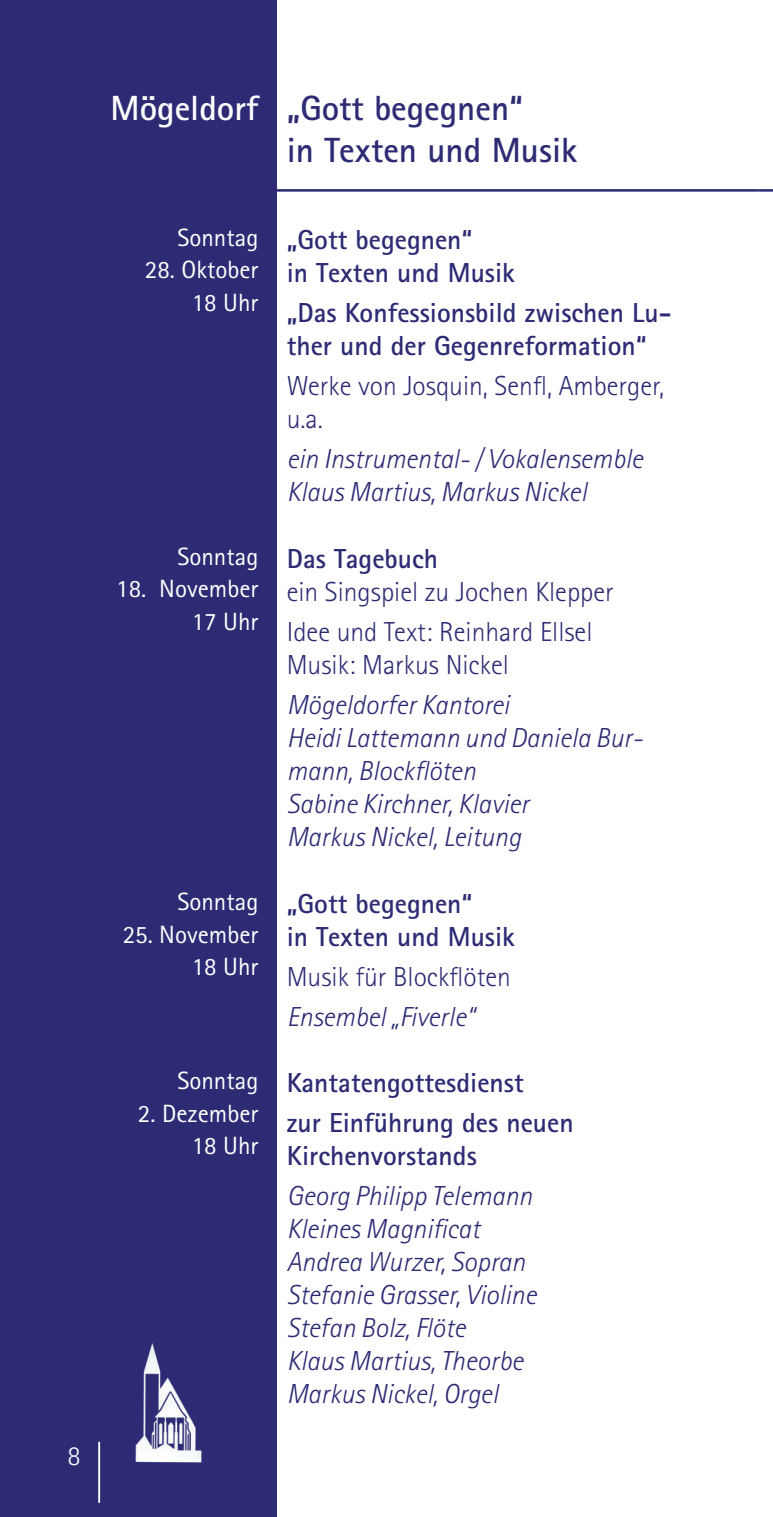
<style>
.page{position:relative;width:773px;height:1517px;background:#fff}
.page>*{position:absolute;margin:0;border:0;box-sizing:border-box;transform-origin:0 0}
.t1{font:700 35px/42px "Rotis Sans Serif";color:#2d2b74}
.t2{font:italic 300 27.5px/33px "Rotis Sans Serif";color:#2d2b74}
.t3{font:700 27.5px/33px "Rotis Sans Serif";color:#2d2b74}
.t4{font:300 27.5px/33px "Rotis Sans Serif";color:#2d2b74}
.t5{font:300 27.5px "Rotis Sans Serif";color:#fff}
.t6{font:25px/32.5px "Rotis Sans Serif";color:#fff;text-align:right}
.s1{color:#fff}
</style>
<div class="page">
<div style="left:0;top:0;width:276px;height:1517px;background:#2d2b74"></div>
<hr style="left:98px;top:1441px;width:2px;height:61px;background:#fff">
<hr style="left:274px;top:189px;width:484px;height:3px;background:#2d2b74">
<hr style="left:758px;top:189px;width:14px;height:3px;background:#2d2b74">
<img style="left:135px;top:1343px;width:67px;height:120px">
<p class="t5" style="left:67px;top:1440px;width:15px">8</p>
<p class="t1" style="left:287px;top:86px;width:292px;text-indent:-176px"><span class="s1">Mögeldorf</span> „Gott begegnen“<br>in Texten und Musik</p>
<p class="t6" style="left:177px;top:221px;width:82px">Sonntag</p>
<p class="t6" style="left:145px;top:253px;width:115px">28. Oktober<br>18 Uhr</p>
<p class="t3" style="left:287px;top:222px;width:230px">„Gott begegnen“<br>in Texten und Musik</p>
<p class="t3" style="left:287px;top:295px;width:386px">„Das Konfessionsbild zwischen Lu&shy;ther und der Gegenreformation“</p>
<p class="t4" style="left:287px;top:369px;width:379px">Werke von Josquin, Senfl, Amberger, u.a.</p>
<p class="t2" style="left:287px;top:442px;width:357px">ein Instrumental- / Vokalensemble<br>Klaus Martius, Markus Nickel</p>
<p class="t6" style="left:177px;top:540px;width:82px">Sonntag</p>
<p class="t6" style="left:116px;top:572px;width:144px">18. November<br>17 Uhr</p>
<p class="t3" style="left:287px;top:541px;width:153px">Das Tagebuch</p>
<p class="t4" style="left:287px;top:571px;width:328px;line-height:40px">ein Singspiel zu Jochen Klepper<br>Idee und Text: Reinhard Ellsel</p>
<p class="t4" style="left:287px;top:648px;width:223px">Musik: Markus Nickel</p>
<p class="t2" style="left:287px;top:688px;width:357px">Mögeldorfer Kantorei<br>Heidi Lattemann und Daniela Bur&shy;mann, Blockflöten<br>Sabine Kirchner, Klavier<br>Markus Nickel, Leitung</p>
<p class="t6" style="left:177px;top:885px;width:82px">Sonntag</p>
<p class="t6" style="left:123px;top:918px;width:137px">25. November<br>18 Uhr</p>
<p class="t3" style="left:287px;top:887px;width:230px">„Gott begegnen“<br>in Texten und Musik</p>
<p class="t4" style="left:287px;top:960px;width:226px">Musik für Blockflöten</p>
<p class="t2" style="left:287px;top:1001px;width:189px">Ensembel „Fiverle“</p>
<p class="t6" style="left:177px;top:1064px;width:82px">Sonntag</p>
<p class="t6" style="left:138px;top:1097px;width:122px">2. Dezember<br>18 Uhr</p>
<p class="t3" style="left:287px;top:1062px;width:288px;line-height:40px">Kantatengottesdienst<br>zur Einführung des neuen</p>
<p class="t3" style="left:287px;top:1139px;width:191px">Kirchenvorstands</p>
<p class="t2" style="left:287px;top:1180px;width:251px">Georg Philipp Telemann<br>Kleines Magnificat<br>Andrea Wurzer, Sopran<br>Stefanie Grasser, Violine<br>Stefan Bolz, Flöte<br>Klaus Martius, Theorbe<br>Markus Nickel, Orgel</p>
</div>
